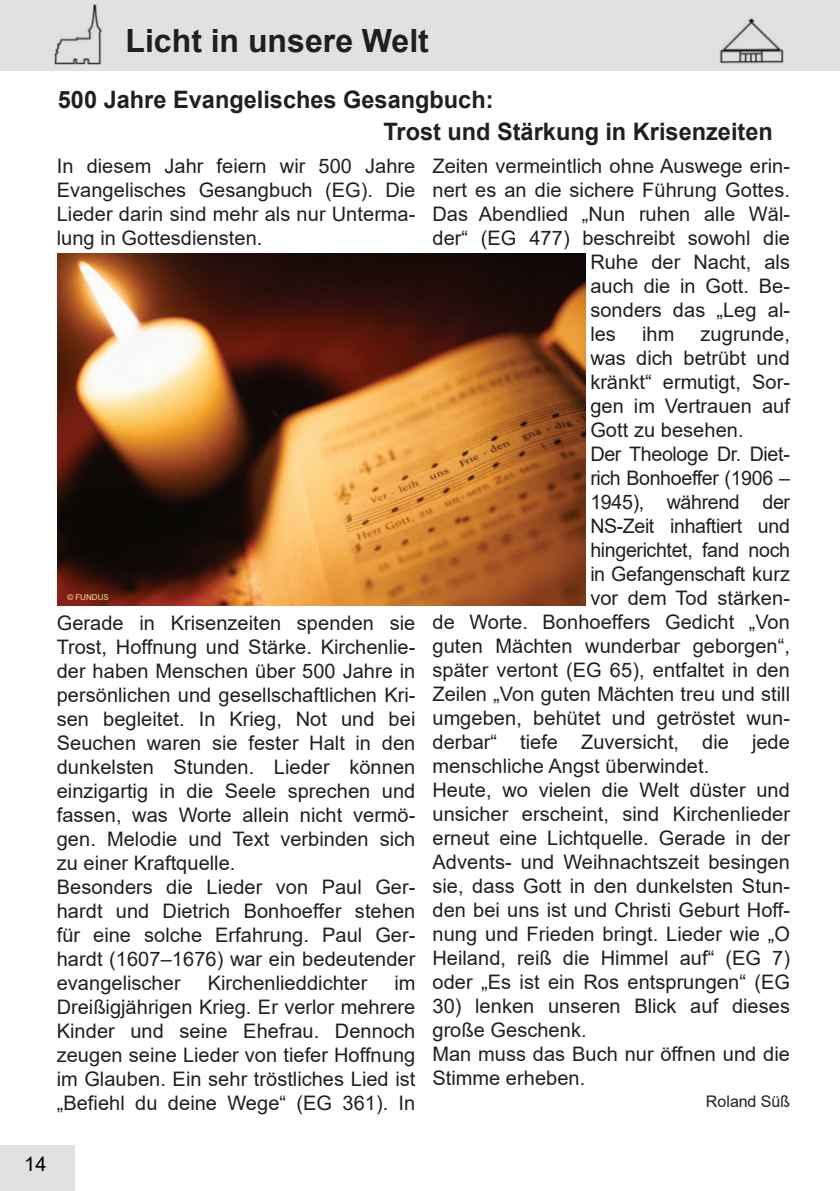
<style>
.page{position:relative;width:840px;height:1191px;background:#fff}
.page>*{position:absolute;margin:0;border:0;box-sizing:border-box;transform-origin:0 0}
.t1{font:700 32px "Arial";color:#231f20}
.t2{font:700 24px/32px "Arial";color:#231f20}
.t3{font:20px/24px "Arial";letter-spacing:.005em;color:#231f20;text-align:justify}
.t4{font:20px "Arial";letter-spacing:-.015em;color:#231f20}
.t5{font:20px "Arial";letter-spacing:-.02em;color:#231f20}
.t6{font:20px "Arial";color:#000001}
.t7{font:16px "Arial";letter-spacing:-.005em;color:#231f20}
.t8{font:8px "Arial";letter-spacing:.005em;color:#f6e48f}
</style>
<div class="page">
<div style="left:0;top:0;width:839px;height:71px;background:#e0e1e3"></div>
<div style="left:0;top:1145px;width:74px;height:46px;background:#e0e1e3"></div>
<img style="left:54px;top:4px;width:48px;height:61px">
<img style="left:719px;top:18px;width:65px;height:46px">
<img style="left:57px;top:253px;width:528px;height:352px">
<h1 class="t1" style="left:125px;top:18px;width:305px">Licht in unsere Welt</h1>
<p class="t2" style="left:383px;top:84px;width:390px;text-indent:-325px">500 Jahre Evangelisches Gesangbuch:<br>Trost und Stärkung in Krisenzeiten</p>
<p class="t3" style="left:57px;top:154px;width:360px">In diesem Jahr feiern wir 500 Jahre Evangelisches Gesangbuch (EG). Die Lieder darin sind mehr als nur Unterma&shy;lung in Gottesdiensten.</p>
<p class="t8" style="left:67px;top:591px;width:43px">© FUNDUS</p>
<p class="t3" style="left:57px;top:610px;width:360px;text-align:left">Gerade in Krisenzeiten spenden sie Trost, Hoffnung und Stärke. Kirchenlie&shy;der haben Menschen über 500 Jahre in persönlichen und gesellschaftlichen Kri&shy;sen begleitet. In Krieg, Not und bei Seuchen waren sie fester Halt in den dunkelsten Stunden. Lieder können einzigartig in die Seele sprechen und fassen, was Worte allein nicht vermö&shy;gen. Melodie und Text verbinden sich zu einer Kraftquelle.<br>Besonders die Lieder von Paul Ger&shy;hardt und Dietrich Bonhoeffer stehen für eine solche Erfahrung. Paul Ger&shy;hardt (1607–1676) war ein bedeutender evangelischer</p>
<p class="t3" style="left:57px;top:970px;width:360px;text-indent:337px">im Dreißigjährigen Krieg. Er verlor mehrere Kinder und seine Ehefrau. Dennoch zeugen seine Lieder von tiefer Hoffnung im Glauben. Ein sehr tröstliches Lied ist „Befiehl du deine Wege“ (EG 361). In</p>
<p class="t3" style="left:208px;top:970px;width:161px">Kirchenlieddichter</p>
<p class="t3" style="left:432px;top:154px;width:359px">Zeiten vermeintlich ohne Auswege erin-</p>
<p class="t3" style="left:432px;top:178px;width:359px">nert es an die sichere Führung Gottes.</p>
<p class="t3" style="left:432px;top:202px;width:359px">Das Abendlied „Nun ruhen alle Wäl-</p>
<p class="t3" style="left:432px;top:226px;width:359px">der“ (EG 477) beschreibt sowohl die</p>
<p class="t3" style="left:590px;top:250px;width:201px">Ruhe der Nacht, als</p>
<p class="t3" style="left:590px;top:274px;width:201px">auch die in Gott. Be-</p>
<p class="t3" style="left:590px;top:298px;width:201px">sonders das „Leg al-</p>
<p class="t3" style="left:590px;top:322px;width:27px">les</p>
<p class="t3" style="left:641px;top:322px;width:34px">ihm</p>
<p class="t3" style="left:700px;top:322px;width:91px">zugrunde,</p>
<p class="t3" style="left:590px;top:346px;width:201px">was dich betrübt und</p>
<p class="t3" style="left:590px;top:370px;width:201px">kränkt“ ermutigt, Sor-</p>
<p class="t3" style="left:590px;top:394px;width:201px">gen im Vertrauen auf</p>
<p class="t3" style="left:590px;top:418px;width:155px">Gott zu besehen.</p>
<p class="t4" style="left:590px;top:440px;width:201px">Der Theologe Dr. Diet-</p>
<p class="t4" style="left:590px;top:464px;width:201px">rich Bonhoeffer (1906 –</p>
<p class="t4" style="left:590px;top:488px;width:201px">1945), während der</p>
<p class="t5" style="left:590px;top:512px;width:201px">NS-Zeit inhaftiert und</p>
<p class="t4" style="left:590px;top:536px;width:201px">hingerichtet, fand noch</p>
<p class="t4" style="left:590px;top:560px;width:201px">in Gefangenschaft kurz</p>
<p class="t3" style="left:590px;top:586px;width:201px">vor dem Tod stärken-</p>
<p class="t3" style="left:432px;top:610px;width:359px">de Worte. Bonhoeffers Gedicht „Von</p>
<p class="t3" style="left:432px;top:634px;width:359px">guten Mächten wunderbar geborgen“,</p>
<p class="t3" style="left:432px;top:658px;width:359px">später vertont (EG 65), entfaltet in den</p>
<p class="t3" style="left:432px;top:682px;width:359px">Zeilen „Von guten Mächten treu und still</p>
<p class="t3" style="left:432px;top:706px;width:359px">umgeben, behütet und getröstet wun-</p>
<p class="t3" style="left:432px;top:730px;width:359px">derbar“ tiefe Zuversicht, die jede</p>
<p class="t3" style="left:432px;top:754px;width:278px">menschliche Angst überwindet.</p>
<p class="t3" style="left:432px;top:778px;width:359px">Heute, wo vielen die Welt düster und</p>
<p class="t3" style="left:432px;top:802px;width:359px">unsicher erscheint, sind Kirchenlieder</p>
<p class="t3" style="left:432px;top:826px;width:359px">erneut eine Lichtquelle. Gerade in der</p>
<p class="t3" style="left:432px;top:850px;width:359px">Advents- und Weihnachtszeit besingen</p>
<p class="t3" style="left:432px;top:874px;width:359px">sie, dass Gott in den dunkelsten Stun-</p>
<p class="t3" style="left:432px;top:898px;width:359px">den bei uns ist und Christi Geburt Hoff-</p>
<p class="t3" style="left:432px;top:922px;width:359px">nung und Frieden bringt. Lieder wie „O</p>
<p class="t3" style="left:432px;top:946px;width:359px">Heiland, reiß die Himmel auf“ (EG 7)</p>
<p class="t3" style="left:432px;top:970px;width:359px">oder „Es ist ein Ros entsprungen“ (EG</p>
<p class="t3" style="left:432px;top:994px;width:359px;text-align:left">30) lenken unseren Blick auf dieses große Geschenk.<br>Man muss das Buch nur öffnen und die<br>Stimme erheben.</p>
<p class="t7" style="left:705px;top:1090px;width:85px">Roland Süß</p>
<p class="t6" style="left:24px;top:1150px;width:24px">14</p>
</div>
